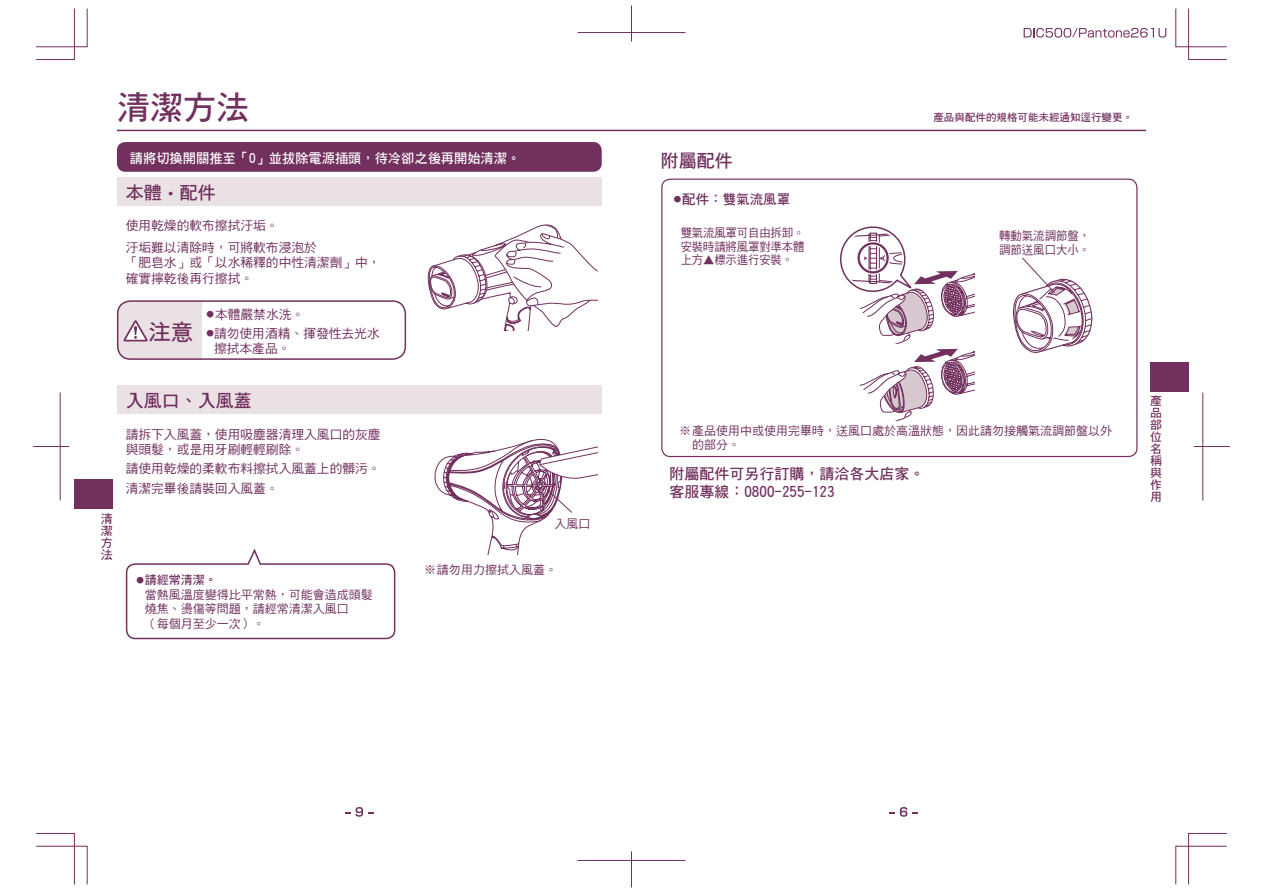
<style>
.page{position:relative;width:1263px;height:893px;background:#fff}
.page>*{position:absolute;margin:0;border:0;box-sizing:border-box;transform-origin:0 0}
.t1{font:33px "DF Hei Std W7";color:#71305e}
.t2{font:22.5px "DF Hei Std W7";color:#71305e}
.t3{font:18px "DF Hei Std W7";color:#71305e}
.t4{font:15px/18px "DF Hei Std W7";color:#71305e}
.t5{font:13.5px "DF Hei Std W7";color:#fff}
.t6{font:13.5px "DF Hei Std W7";color:#71305e}
.t7{font:12.75px/15.3px "DF Hei Std W5";color:#71305e}
.t8{font:12px/14.4px "DF Hei Std W5";color:#71305e}
.t9{font:12px/13.6px "DF Hei Std W5";color:#71305e;text-align:justify;scale:.95 1}
.t10{font:12px "DF Hei Std W7";color:#71305e}
.t11{font:10.5px "DF Hei Std W7";color:#71305e}
.s1{font-family:"Shin Go Pro De Bold 90 ms RKSJ H"}
.s2{font-family:"Shin Go Pro";font-weight:300;font-size:7.5px}
.s3{font-family:"Shin Go Pro"}
.s4{font-family:"Shin Go Pro";font-weight:300}
</style>
<div class="page">
<hr style="left:117px;top:130px;width:1029px;height:1px;background:#71305e">
<div style="left:117px;top:178px;width:485px;height:28px;background:#eae1e4"></div>
<div style="left:117px;top:385px;width:485px;height:29px;background:#eae1e4"></div>
<svg style="left:125px;top:548px;width:271px;height:92px"></svg>
<div style="left:118px;top:301px;width:84px;height:58px;background:#eae1e4"></div>
<div style="left:117px;top:300px;width:289px;height:60px;border:2px solid #71305e;border-radius:13px"></div>
<div style="left:117px;top:142px;width:485px;height:30px;background:#71305e;border-radius:9px"></div>
<div style="left:661px;top:179px;width:476px;height:278px;border:1px solid #71305e;border-radius:9px"></div>
<svg style="left:428px;top:224px;width:169px;height:106px"></svg>
<svg style="left:434px;top:439px;width:163px;height:115px"></svg>
<svg style="left:840px;top:226px;width:134px;height:195px"></svg>
<svg style="left:1013px;top:257px;width:79px;height:96px"></svg>
<div style="left:74px;top:479px;width:39px;height:30px;background:#71305e"></div>
<svg style="left:345px;top:807px;width:28px;height:10px"></svg>
<svg style="left:123px;top:320px;width:25px;height:21px"></svg>
<svg style="left:889px;top:807px;width:18px;height:10px"></svg>
<div style="left:1150px;top:362px;width:38px;height:30px;background:#71305e"></div>
<svg style="left:1024px;top:28px;width:142px;height:10px"></svg>
<svg style="left:36px;top:833px;width:52px;height:52px"></svg>
<svg style="left:36px;top:8px;width:52px;height:52px"></svg>
<svg style="left:1175px;top:8px;width:52px;height:52px"></svg>
<svg style="left:1175px;top:833px;width:52px;height:52px"></svg>
<hr style="left:33px;top:446px;width:36px;height:1px;background:#71305e">
<hr style="left:60px;top:392px;width:1px;height:108px;background:#71305e">
<hr style="left:1194px;top:446px;width:36px;height:1px;background:#71305e">
<hr style="left:1202px;top:392px;width:1px;height:108px;background:#71305e">
<hr style="left:577px;top:32px;width:108px;height:1px;background:#71305e">
<hr style="left:631px;top:6px;width:1px;height:36px;background:#71305e">
<hr style="left:577px;top:860px;width:108px;height:1px;background:#71305e">
<hr style="left:631px;top:851px;width:1px;height:36px;background:#71305e">
<h1 class="t1" style="left:117px;top:90px;width:133px">清潔方法</h1>
<p class="t10" style="left:101px;top:512px;width:13px">清</p>
<p class="t10" style="left:101px;top:524px;width:13px">潔</p>
<p class="t10" style="left:101px;top:536px;width:13px">方</p>
<p class="t10" style="left:101px;top:548px;width:13px">法</p>
<p class="t5" style="left:130px;top:151px;width:392px">請將切換開關推至「0」並拔除電源插頭，待冷卻之後再開始清潔。</p>
<h3 class="t3" style="left:126px;top:183px;width:91px">本體<span class="s1">・</span>配件</h3>
<p class="t7" style="left:126px;top:214px;width:193px;line-height:22.2px">使用乾燥的軟布擦拭汙垢。<br>汙垢難以清除時，可將軟布浸泡於</p>
<p class="t7" style="left:126px;top:255px;width:256px">「肥皂水」或「以水稀釋的中性清潔劑」中，確實擰乾後再行擦拭。</p>
<h2 class="t2" style="left:148px;top:319px;width:46px">注意</h2>
<p class="t7" style="left:206px;top:306px;width:99px"><sup>●</sup>本體嚴禁水洗。</p>
<p class="t7" style="left:214px;top:326px;width:167px;text-indent:-8px"><sup>●</sup>請勿使用酒精、揮發性去光水擦拭本產品。</p>
<h3 class="t3" style="left:126px;top:390px;width:127px">入風口、入風蓋</h3>
<p class="t7" style="left:126px;top:426px;width:256px">請拆下入風蓋，使用吸塵器清理入風口的灰塵與頭髮，或是用牙刷輕輕刷除。</p>
<p class="t7" style="left:126px;top:459px;width:256px;line-height:19.5px">請使用乾燥的柔軟布料擦拭入風蓋上的髒污。清潔完畢後請裝回入風蓋。</p>
<p class="t8" style="left:554px;top:516px;width:37px">入風口</p>
<p class="t10" style="left:136px;top:573px;width:82px"><span class="s2">●</span>請經常清潔。</p>
<p class="t8" style="left:145px;top:587px;width:229px">當熱風溫度變得比平常熱，可能會造成頭髮燒焦、燙傷等問題，請經常清潔入風口<br>（每個月至少一次）。</p>
<p class="t8" style="left:424px;top:562px;width:134px"><span class="s3">※</span>請勿用力擦拭入風蓋。</p>
<h3 class="t3" style="left:661px;top:151px;width:73px">附屬配件</h3>
<p class="t6" style="left:674px;top:192px;width:118px"><sup>●</sup>配件：雙氣流風罩</p>
<p class="t9" style="left:681px;top:226px;width:132px">雙氣流風罩可自由拆卸。安裝時請將風罩對準本體上方▲標示進行安裝。</p>
<p class="t11" style="left:933px;top:112px;width:201px">產品與配件的規格可能未經通知逕行變更。</p>
<p class="t9" style="left:999px;top:229px;width:97px">轉動氣流調節盤，調節送風口大小。</p>
<p class="t8" style="left:692px;top:423px;width:421px;text-indent:-13px"><span class="s4">※</span>產品使用中或使用完畢時，送風口處於高溫狀態，因此請勿接觸氣流調節盤以外的部分。</p>
<p class="t4" style="left:669px;top:465px;width:256px">附屬配件可另行訂購，請洽各大店家。客服專線：0800-255-123</p>
<p class="t10" style="left:1150px;top:394px;width:13px">產</p>
<p class="t10" style="left:1150px;top:406px;width:13px">品</p>
<p class="t10" style="left:1150px;top:418px;width:13px">部</p>
<p class="t10" style="left:1150px;top:430px;width:13px">位</p>
<p class="t10" style="left:1150px;top:442px;width:13px">名</p>
<p class="t10" style="left:1150px;top:454px;width:13px">稱</p>
<p class="t10" style="left:1150px;top:466px;width:13px">與</p>
<p class="t10" style="left:1150px;top:478px;width:13px">作</p>
<p class="t10" style="left:1150px;top:490px;width:13px">用</p>
</div>
